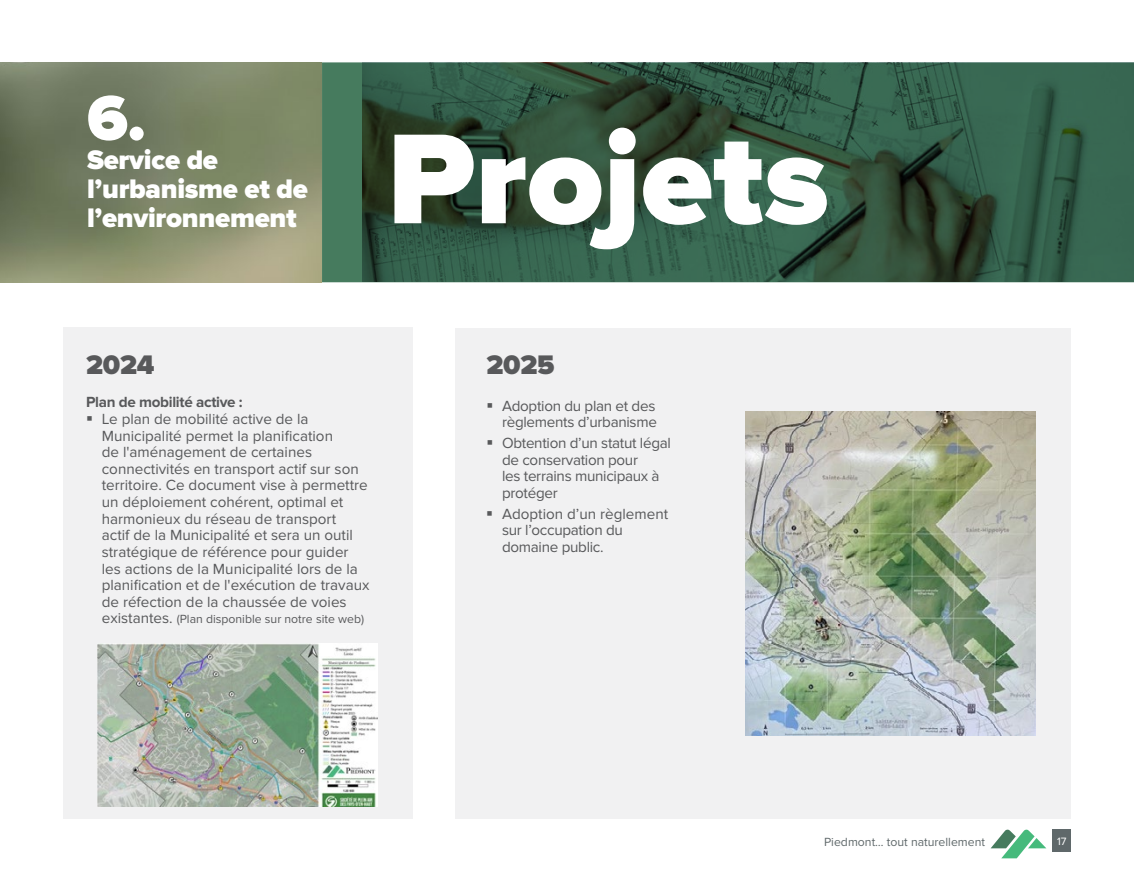
<style>
.page{position:relative;width:1134px;height:882px;background:#fff}
.page>*{position:absolute;margin:0;border:0;box-sizing:border-box;transform-origin:0 0}
.t1{font:900 132.83px "Proxima Nova";color:#fff}
.t2{font:900 65.62px "Proxima Nova";color:#fff}
.t3{font:900 27.82px/29.2px "Proxima Nova";letter-spacing:-.01em;color:#fff}
.t4{font:900 27.82px "Proxima Nova";letter-spacing:-.01em;color:#58595b}
.t5{font:15.22px/16.6px "Proxima Nova";color:#58595b}
.t6{font:15.22px/16.6px "Proxima Nova";letter-spacing:-.02em;color:#58595b}
.t7{font:700 15.22px "Proxima Nova";letter-spacing:-.02em;color:#58595b}
.t8{font:12.25px "Proxima Nova";color:#58595b}
.t9{font:12.25px "Proxima Nova";color:#5f686a}
.t10{font:11.03px "Proxima Nova";color:#fff}
.s1{font-size:15.22px}
</style>
<div class="page">
<div style="left:1053px;top:830px;width:18px;height:22px;background:#5f686a"></div>
<svg style="left:991px;top:830px;width:55px;height:28px"></svg>
<div style="left:455px;top:328px;width:616px;height:491px;background:#f1f1f2"></div>
<img style="left:746px;top:412px;width:289px;height:323px">
<div style="left:63px;top:327px;width:349px;height:492px;background:#f1f1f2"></div>
<img style="left:0;top:62px;width:321px;height:220px">
<div style="left:322px;top:62px;width:40px;height:220px;background:#467b5e"></div>
<img style="left:362px;top:62px;width:772px;height:220px">
<img style="left:97px;top:644px;width:281px;height:162px">
<h2 class="t2" style="left:87px;top:80px;width:60px">6.</h2>
<h3 class="t3" style="left:87px;top:146px;width:223px">Service de l’urbanisme et de l’environnement</h3>
<h1 class="t1" style="left:387px;top:102px;width:443px">Projets</h1>
<h3 class="t4" style="left:86px;top:349px;width:70px">2024</h3>
<p class="t7" style="left:86px;top:393px;width:158px">Plan de mobilité active :</p>
<p class="t5" style="left:102px;top:411px;width:269px;text-indent:-16px">▪ Le plan de mobilité active de la Municipalité permet la planification<br>de l'aménagement de certaines connectivités en transport actif sur son territoire. Ce document vise à permettre un déploiement cohérent, optimal et harmonieux du réseau de transport<br>actif de la Municipalité et sera un outil stratégique de référence pour guider les actions de la Municipalité lors de la planification et de l'exécution de travaux de réfection de la chaussée de voies</p>
<p class="t8" style="left:102px;top:612px;width:264px"><span class="s1">existantes.</span> (Plan disponible sur notre site web)</p>
<h3 class="t4" style="left:486px;top:349px;width:70px">2025</h3>
<p class="t6" style="left:486px;top:397px;width:172px;text-align:right">▪ Adoption du plan et des règlements d’urbanisme</p>
<p class="t6" style="left:502px;top:435px;width:170px;text-indent:-16px">▪ Obtention d’un statut légal de conservation pour<br>les terrains municipaux à protéger</p>
<p class="t6" style="left:502px;top:506px;width:168px;text-indent:-16px">▪ Adoption d’un règlement sur l’occupation du domaine public.</p>
<p class="t9" style="left:824px;top:835px;width:162px">Piedmont… tout naturellement</p>
<p class="t10" style="left:1057px;top:835px;width:11px">17</p>
</div>
